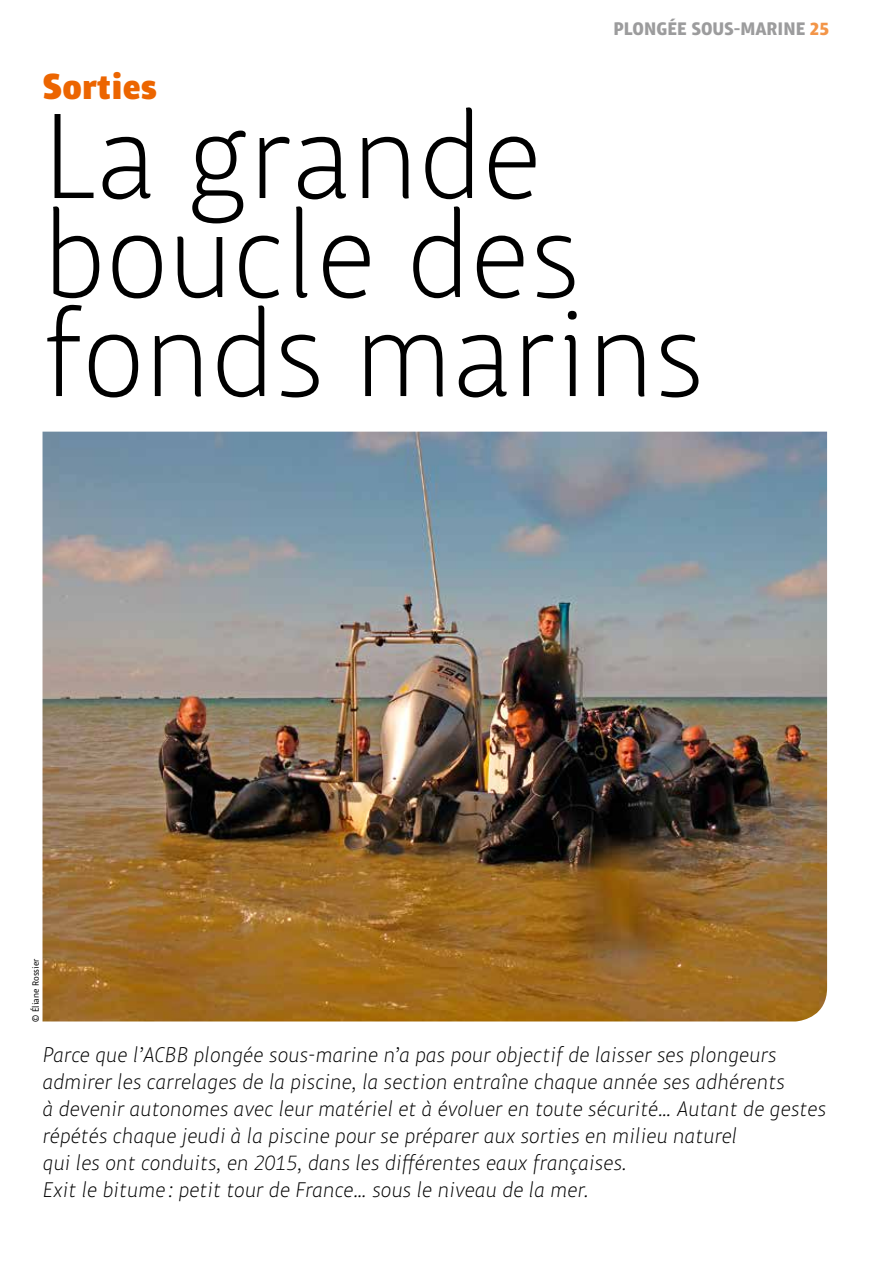
<style>
.page{position:relative;width:893px;height:1263px;background:#fff}
.page>*{position:absolute;margin:0;border:0;box-sizing:border-box;transform-origin:0 0}
.t1{font:300 120px/99px "Chino ITC Pro";color:#000}
.t2{font:900 36px "Chino ITC Pro";color:#ec6500}
.t3{font:italic 300 21px/27px "Chino ITC Pro";color:#000}
.t4{font:700 18px "Chino ITC Pro";color:#9c9c9d}
.t5{font:9px "Chino ITC Pro";color:#000}
.s1{color:#f39548}
</style>
<div class="page">
<img style="left:43px;top:432px;width:784px;height:589px">
<p class="t4" style="left:613px;top:18px;width:217px">PLONGÉE SOUS-MARINE <span class="s1">25</span></p>
<h2 class="t2" style="left:43px;top:64px;width:116px">Sorties</h2>
<h1 class="t1" style="left:43px;top:104px;width:664px">La grande boucle des fonds marins</h1>
<p class="t5" style="left:30px;top:1022px;width:65px;rotate:-90deg">© Éliane Rossier</p>
<p class="t3" style="left:43px;top:1041px;width:785px">Parce que l’ACBB plongée sous-marine n’a pas pour objectif de laisser ses plongeurs admirer les carrelages de la piscine, la section entraîne chaque année ses adhérents<br>à devenir autonomes avec leur matériel et à évoluer en toute sécurité… Autant de gestes répétés chaque jeudi à la piscine pour se préparer aux sorties en milieu naturel<br>qui les ont conduits, en 2015, dans les différentes eaux françaises.<br>Exit le bitume : petit tour de France… sous le niveau de la mer.</p>
</div>
